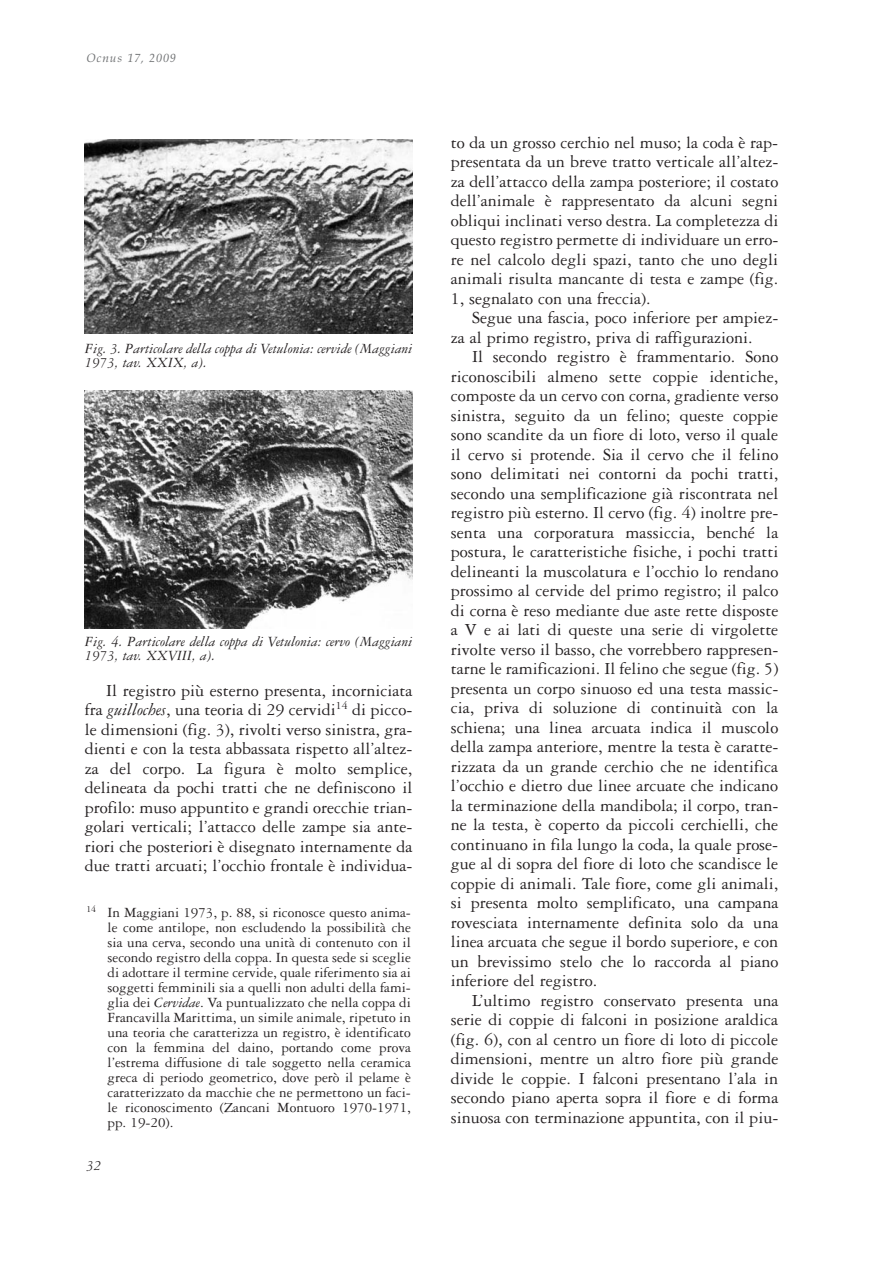
<style>
.page{position:relative;width:893px;height:1263px;background:#fff}
.page>*{position:absolute;margin:0;border:0;box-sizing:border-box;transform-origin:0 0}
.t1{font:18px/19.5px "Garamond Three";color:#231f20;text-align:justify}
.t2{font:15px/15px "Garamond Three";color:#231f20;text-align:justify}
.t3{font:italic 15px/14.2px "Garamond Three";color:#231f20}
.t4{font:italic 12px "Book Antiqua";letter-spacing:.075em;color:#6c6e70}
.s1{font-style:italic}
</style>
<div class="page">
<svg style="left:84px;top:139px;width:329px;height:490px"></svg>
<p class="t4" style="left:86px;top:54px;width:91px">Ocnus 17, 2009</p>
<p class="t3" style="left:85px;top:343px;width:329px">Fig. 3. Particolare della coppa di Vetulonia: cervide (Maggiani<br>1973, tav. XXIX, a).</p>
<p class="t3" style="left:85px;top:635px;width:329px">Fig. 4. Particolare della coppa di Vetulonia: cervo (Maggiani<br>1973, tav. XXVIII, a).</p>
<p class="t1" style="left:85px;top:682px;width:329px;text-indent:21px">Il registro più esterno presenta, incorniciata fra <span class="s1">guilloches</span>, una teoria di 29 cervidi<sup>14</sup> di picco&shy;le dimensioni (fig. 3), rivolti verso sinistra, gra&shy;dienti e con la testa abbassata rispetto all’altez&shy;za del corpo. La figura è molto semplice, delineata da pochi tratti che ne definiscono il profilo: muso appuntito e grandi orecchie trian&shy;golari verticali; l’attacco delle zampe sia ante&shy;riori che posteriori è disegnato internamente da due tratti arcuati; l’occhio frontale è individua-</p>
<p class="t2" style="left:108px;top:906px;width:305px;text-indent:-21px"><sup>14</sup> In Maggiani 1973, p. 88, si riconosce questo anima&shy;le come antilope, non escludendo la possibilità che sia una cerva, secondo una unità di contenuto con il secondo registro della coppa. In questa sede si sceglie di adottare il termine cervide, quale riferimento sia ai soggetti femminili sia a quelli non adulti della fami&shy;glia dei <span class="s1">Cervidae</span>. Va puntualizzato che nella coppa di Francavilla Marittima, un simile animale, ripetuto in una teoria che caratterizza un registro, è identificato con la femmina del daino, portando come prova l’estrema diffusione di tale soggetto nella ceramica greca di periodo geometrico, dove però il pelame è caratterizzato da macchie che ne permettono un faci&shy;le riconoscimento (Zancani Montuoro 1970-1971, pp. 19-20).</p>
<p class="t3" style="left:86px;top:1159px;width:16px">32</p>
<p class="t1" style="left:451px;top:134px;width:329px">to da un grosso cerchio nel muso; la coda è rap&shy;presentata da un breve tratto verticale all’altez&shy;za dell’attacco della zampa posteriore; il costato dell’animale è rappresentato da alcuni segni obliqui inclinati verso destra. La completezza di questo registro permette di individuare un erro&shy;re nel calcolo degli spazi, tanto che uno degli animali risulta mancante di testa e zampe (fig.<br>1, segnalato con una freccia).</p>
<p class="t1" style="left:451px;top:310px;width:329px;text-indent:21px">Segue una fascia, poco inferiore per ampiez&shy;za al primo registro, priva di raffigurazioni.</p>
<p class="t1" style="left:451px;top:349px;width:329px;text-indent:21px">Il secondo registro è frammentario. Sono riconoscibili almeno sette coppie identiche, composte da un cervo con corna, gradiente verso sinistra, seguito da un felino; queste coppie sono scandite da un fiore di loto, verso il quale il cervo si protende. Sia il cervo che il felino sono delimitati nei contorni da pochi tratti, secondo una semplificazione già riscontrata nel registro più esterno. Il cervo (fig. 4) inoltre pre&shy;senta una corporatura massiccia, benché la postura, le caratteristiche fisiche, i pochi tratti delineanti la muscolatura e l’occhio lo rendano prossimo al cervide del primo registro; il palco di corna è reso mediante due aste rette disposte a V e ai lati di queste una serie di virgolette rivolte verso il basso, che vorrebbero rappresen&shy;tarne le ramificazioni. Il felino che segue (fig. 5) presenta un corpo sinuoso ed una testa massic&shy;cia, priva di soluzione di continuità con la schiena; una linea arcuata indica il muscolo della zampa anteriore, mentre la testa è caratte&shy;rizzata da un grande cerchio che ne identifica l’occhio e dietro due linee arcuate che indicano la terminazione della mandibola; il corpo, tran&shy;ne la testa, è coperto da piccoli cerchielli, che continuano in fila lungo la coda, la quale prose&shy;gue al di sopra del fiore di loto che scandisce le coppie di animali. Tale fiore, come gli animali, si presenta molto semplificato, una campana rovesciata internamente definita solo da una linea arcuata che segue il bordo superiore, e con un brevissimo stelo che lo raccorda al piano inferiore del registro.</p>
<p class="t1" style="left:451px;top:992px;width:329px;text-indent:21px">L’ultimo registro conservato presenta una serie di coppie di falconi in posizione araldica (fig. 6), con al centro un fiore di loto di piccole dimensioni, mentre un altro fiore più grande divide le coppie. I falconi presentano l’ala in secondo piano aperta sopra il fiore e di forma sinuosa con terminazione appuntita, con il piu-</p>
</div>
